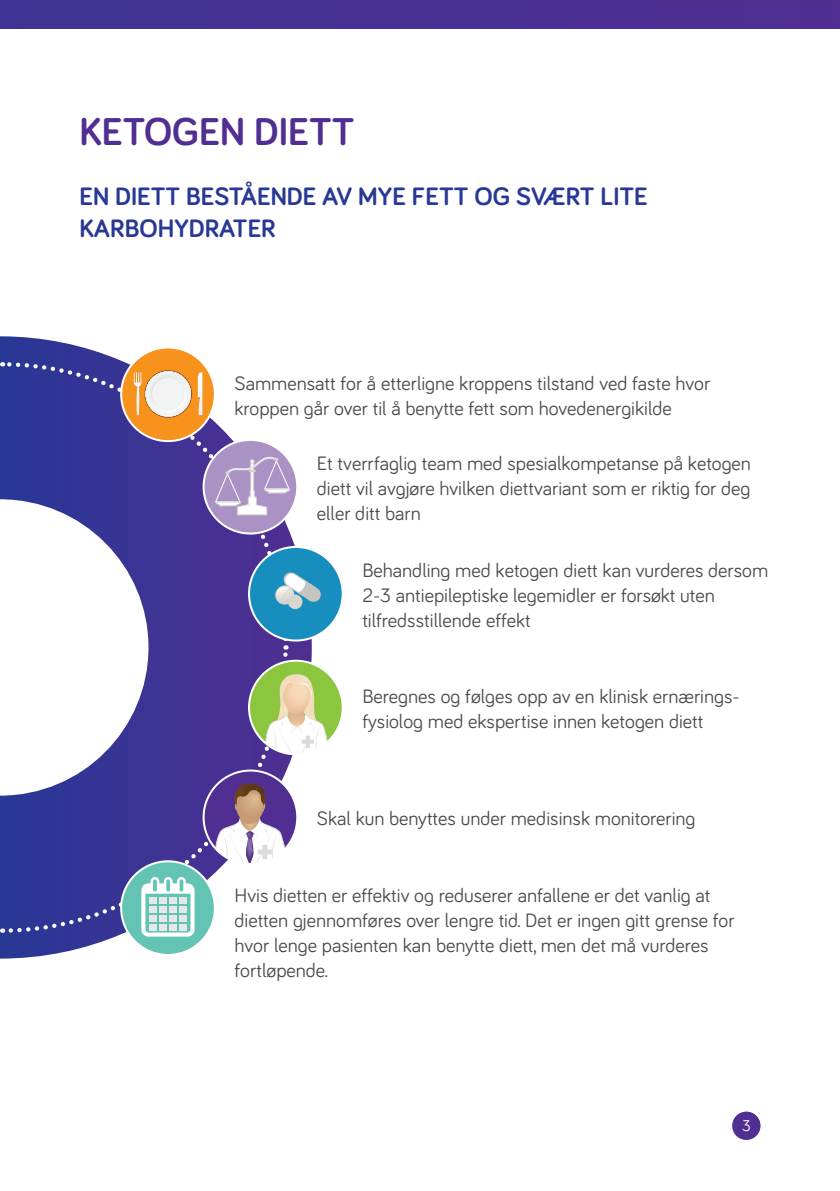
<style>
.page{position:relative;width:840px;height:1191px;background:#fff}
.page>*{position:absolute;margin:0;border:0;box-sizing:border-box;transform-origin:0 0}
.Tittel{font:700 40px "Bariol";color:#502e92}
.Mindre_tittel{font:700 26px/32px "Bariol";color:#273895}
.Brødtekst{font:20px/25px "Bariol";color:#4b4c4d}
.t1{font:16px "Bariol";color:#fff}
</style>
<div class="page">
<svg style="left:0;top:336px;width:311px;height:622px"></svg>
<svg style="left:1px;top:499px;width:147px;height:296px"></svg>
<svg style="left:6px;top:647px;width:284px;height:288px"></svg>
<svg style="left:2px;top:360px;width:287px;height:283px"></svg>
<div style="left:249px;top:547px;width:93px;height:93px;background:#188ebe;border-radius:50%"></div>
<div style="left:288px;top:594px;width:14px;height:15px;background:#d9d6d1;border-radius:50%"></div>
<svg style="left:276px;top:572px;width:45px;height:32px"></svg>
<div style="left:248px;top:546px;width:95px;height:95px;border:2px solid #fff;border-radius:50%"></div>
<div style="left:249px;top:660px;width:93px;height:94px;background:#8bc63e;border-radius:50%"></div>
<svg style="left:264px;top:671px;width:64px;height:83px"></svg>
<div style="left:248px;top:659px;width:95px;height:96px;border:2px solid #fff;border-radius:50%"></div>
<div style="left:203px;top:440px;width:94px;height:93px;background:#ab92c4;border-radius:50%"></div>
<svg style="left:215px;top:456px;width:75px;height:59px"></svg>
<div style="left:202px;top:439px;width:96px;height:95px;border:2px solid #fff;border-radius:50%"></div>
<svg style="left:203px;top:770px;width:94px;height:94px"></svg>
<svg style="left:214px;top:783px;width:72px;height:81px"></svg>
<div style="left:202px;top:769px;width:96px;height:96px;border:2px solid #fff;border-radius:50%"></div>
<div style="left:121px;top:347px;width:94px;height:94px;background:#f7931d;border-radius:50%"></div>
<svg style="left:197px;top:372px;width:6px;height:43px"></svg>
<div style="left:146px;top:372px;width:44px;height:44px;background:#eff2f2;border-radius:22px"></div>
<svg style="left:134px;top:372px;width:55px;height:43px"></svg>
<div style="left:120px;top:346px;width:96px;height:96px;border:2px solid #fff;border-radius:50%"></div>
<img style="left:0;top:499px;width:1px;height:692px">
<div style="left:121px;top:861px;width:94px;height:94px;background:#63c4b3;border-radius:50%"></div>
<svg style="left:141px;top:877px;width:53px;height:59px"></svg>
<div style="left:149px;top:914px;width:7px;height:7px;background:#e6e7e9"></div>
<div style="left:159px;top:914px;width:8px;height:7px;background:#e6e7e9"></div>
<div style="left:169px;top:914px;width:8px;height:7px;background:#e6e7e9"></div>
<div style="left:179px;top:914px;width:8px;height:7px;background:#e6e7e9"></div>
<div style="left:149px;top:924px;width:7px;height:6px;background:#e6e7e9"></div>
<div style="left:159px;top:924px;width:8px;height:6px;background:#e6e7e9"></div>
<div style="left:169px;top:924px;width:8px;height:6px;background:#e6e7e9"></div>
<div style="left:179px;top:924px;width:8px;height:6px;background:#e6e7e9"></div>
<div style="left:149px;top:906px;width:7px;height:6px;background:#e6e7e9"></div>
<div style="left:159px;top:906px;width:8px;height:6px;background:#e6e7e9"></div>
<div style="left:169px;top:906px;width:8px;height:6px;background:#e6e7e9"></div>
<div style="left:179px;top:906px;width:8px;height:6px;background:#e6e7e9"></div>
<div style="left:149px;top:897px;width:7px;height:7px;background:#e6e7e9"></div>
<div style="left:159px;top:897px;width:8px;height:7px;background:#e6e7e9"></div>
<div style="left:169px;top:897px;width:8px;height:7px;background:#e6e7e9"></div>
<div style="left:179px;top:897px;width:8px;height:7px;background:#e6e7e9"></div>
<div style="left:120px;top:860px;width:96px;height:96px;border:2px solid #fff;border-radius:50%"></div>
<div style="left:0;top:0;width:839px;height:28px;background:#473093"></div>
<div style="left:731px;top:1111px;width:29px;height:29px;background:#502e92;border-radius:50%"></div>
<p class="Tittel" style="left:79px;top:104px;width:276px">KETOGEN DIETT</p>
<p class="Mindre_tittel" style="left:79px;top:180px;width:569px">EN DIETT BESTÅENDE AV MYE FETT OG SVÆRT LITE<br>KARBOHYDRATER</p>
<p class="Brødtekst" style="left:234px;top:369px;width:477px">Sammensatt for å etterligne kroppens tilstand ved faste hvor kroppen går over til å benytte fett som hovedenergikilde</p>
<p class="Brødtekst" style="left:317px;top:449px;width:435px;text-align:justify">Et tverrfaglig team med spesialkompetanse på ketogen diett vil avgjøre hvilken diettvariant som er riktig for deg eller ditt barn</p>
<p class="Brødtekst" style="left:362px;top:556px;width:407px">Behandling med ketogen diett kan vurderes dersom<br>2-3 antiepileptiske legemidler er forsøkt uten tilfredsstillende effekt</p>
<p class="Brødtekst" style="left:362px;top:682px;width:376px">Beregnes og følges opp av en klinisk ernærings&shy;fysiolog med ekspertise innen ketogen diett</p>
<p class="Brødtekst" style="left:317px;top:805px;width:380px">Skal kun benyttes under medisinsk monitorering</p>
<p class="Brødtekst" style="left:234px;top:881px;width:501px">Hvis dietten er effektiv og reduserer anfallene er det vanlig at dietten gjennomføres over lengre tid. Det er ingen gitt grense for hvor lenge pasienten kan benytte diett, men det må vurderes fortløpende.</p>
<p class="t1" style="left:741px;top:1114px;width:10px">3</p>
</div>
